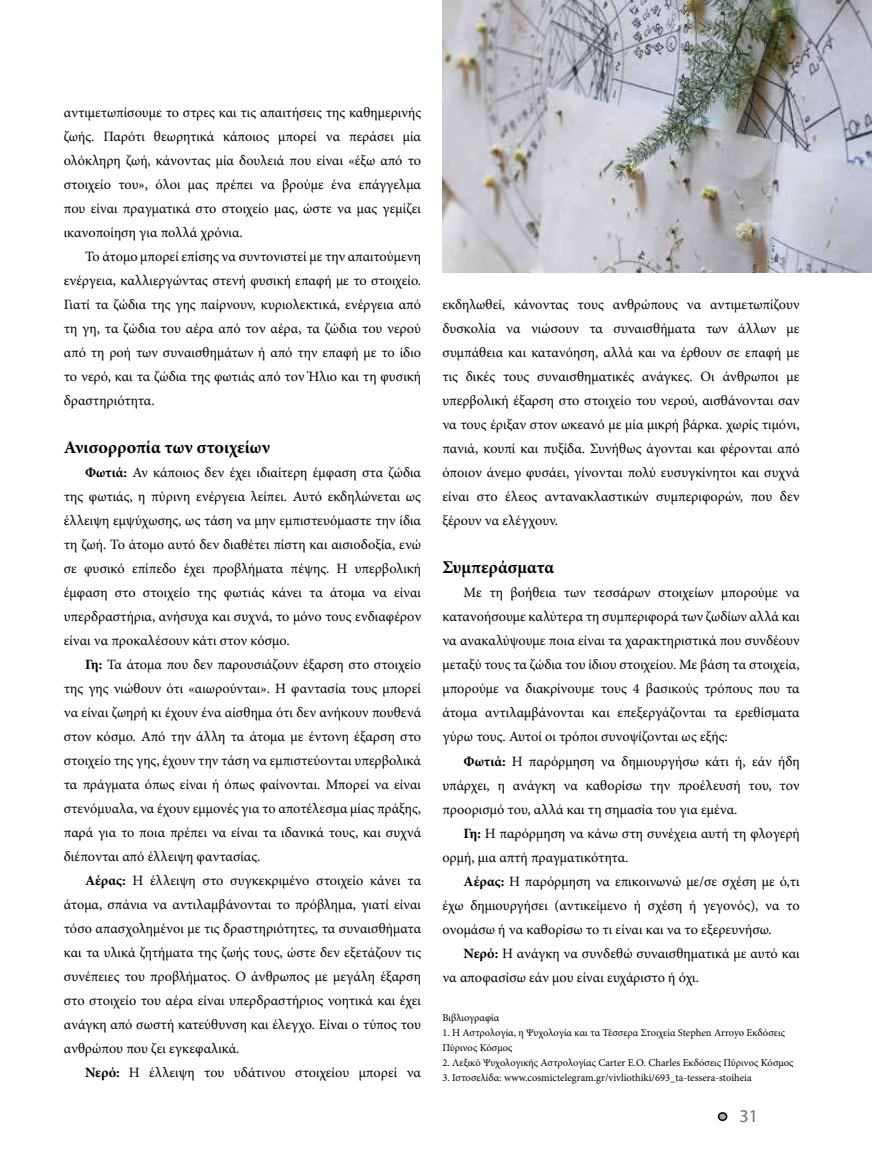
<style>
.page{position:relative;width:872px;height:1170px;background:#fff}
.page>*{position:absolute;margin:0;border:0;box-sizing:border-box;transform-origin:0 0}
.t1{font:700 18px "Minion Pro";letter-spacing:-.005em;color:#000}
.t2{font:18px "Myriad Pro";color:#6d6e71}
.t3{font:14.25px/24px "Minion Pro";color:#000;text-align:justify}
.t4{font:10.5px/15px "Minion Pro";color:#000}
.s1{font-weight:700}
</style>
<div class="page">
<div style="left:718px;top:1112px;width:8px;height:8px;background:#a7a9ac;border-radius:50%"></div>
<div style="left:718px;top:1111px;width:9px;height:9px;border:2px solid #000;border-radius:50%"></div>
<img style="left:442px;top:0;width:430px;height:272px">
<p class="t3" style="left:64px;top:100px;width:359px">αντιμετωπίσουμε το στρες και τις απαιτήσεις της καθημερινής ζωής. Παρότι θεωρητικά κάποιος μπορεί να περάσει μία ολόκληρη ζωή, κάνοντας μία δουλειά που είναι «έξω από το στοιχείο του», όλοι μας πρέπει να βρούμε ένα επάγγελμα που είναι πραγματικά στο στοιχείο μας, ώστε να μας γεμίζει ικανοποίηση για πολλά χρόνια.</p>
<p class="t3" style="left:64px;top:244px;width:359px;text-indent:21px">Το άτομο μπορεί επίσης να συντονιστεί με την απαιτούμενη ενέργεια, καλλιεργώντας στενή φυσική επαφή με το στοιχείο.<br>Γιατί τα ζώδια της γης παίρνουν, κυριολεκτικά, ενέργεια από τη γη, τα ζώδια του αέρα από τον αέρα, τα ζώδια του νερού από τη ροή των συναισθημάτων ή από την επαφή με το ίδιο το νερό, και τα ζώδια της φωτιάς από τον Ήλιο και τη φυσική δραστηριότητα.</p>
<p class="t1" style="left:64px;top:434px;width:208px">Ανισορροπία των στοιχείων</p>
<p class="t3" style="left:64px;top:460px;width:359px;text-indent:21px"><span class="s1">Φωτιά:</span> Αν κάποιος δεν έχει ιδιαίτερη έμφαση στα ζώδια της φωτιάς, η πύρινη ενέργεια λείπει. Αυτό εκδηλώνεται ως έλλειψη εμψύχωσης, ως τάση να μην εμπιστευόμαστε την ίδια τη ζωή. Το άτομο αυτό δεν διαθέτει πίστη και αισιοδοξία, ενώ σε φυσικό επίπεδο έχει προβλήματα πέψης. Η υπερβολική έμφαση στο στοιχείο της φωτιάς κάνει τα άτομα να είναι υπερδραστήρια, ανήσυχα και συχνά, το μόνο τους ενδιαφέρον είναι να προκαλέσουν κάτι στον κόσμο.</p>
<p class="t3" style="left:64px;top:652px;width:359px;text-indent:21px"><span class="s1">Γη:</span> Τα άτομα που δεν παρουσιάζουν έξαρση στο στοιχείο της γης νιώθουν ότι «αιωρούνται». Η φαντασία τους μπορεί να είναι ζωηρή κι έχουν ένα αίσθημα ότι δεν ανήκουν πουθενά στον κόσμο. Από την άλλη τα άτομα με έντονη έξαρση στο στοιχείο της γης, έχουν την τάση να εμπιστεύονται υπερβολικά τα πράγματα όπως είναι ή όπως φαίνονται. Μπορεί να είναι στενόμυαλα, να έχουν εμμονές για το αποτέλεσμα μίας πράξης, παρά για το ποια πρέπει να είναι τα ιδανικά τους, και συχνά διέπονται από έλλειψη φαντασίας.</p>
<p class="t3" style="left:64px;top:868px;width:359px;text-indent:21px"><span class="s1">Αέρας:</span> Η έλλειψη στο συγκεκριμένο στοιχείο κάνει τα άτομα, σπάνια να αντιλαμβάνονται το πρόβλημα, γιατί είναι τόσο απασχολημένοι με τις δραστηριότητες, τα συναισθήματα και τα υλικά ζητήματα της ζωής τους, ώστε δεν εξετάζουν τις συνέπειες του προβλήματος. Ο άνθρωπος με μεγάλη έξαρση στο στοιχείο του αέρα είναι υπερδραστήριος νοητικά και έχει ανάγκη από σωστή κατεύθυνση και έλεγχο. Είναι ο τύπος του ανθρώπου που ζει εγκεφαλικά.</p>
<p class="t3" style="left:85px;top:1060px;width:337px"><span class="s1">Νερό:</span> Η έλλειψη του υδάτινου στοιχείου μπορεί να</p>
<p class="t3" style="left:442px;top:292px;width:359px">εκδηλωθεί, κάνοντας τους ανθρώπους να αντιμετωπίζουν δυσκολία να νιώσουν τα συναισθήματα των άλλων με συμπάθεια και κατανόηση, αλλά και να έρθουν σε επαφή με τις δικές τους συναισθηματικές ανάγκες. Οι άνθρωποι με υπερβολική έξαρση στο στοιχείο του νερού, αισθάνονται σαν να τους έριξαν στον ωκεανό με μία μικρή βάρκα. χωρίς τιμόνι, πανιά, κουπί και πυξίδα. Συνήθως άγονται και φέρονται από όποιον άνεμο φυσάει, γίνονται πολύ ευσυγκίνητοι και συχνά είναι στο έλεος αντανακλαστικών συμπεριφορών, που δεν ξέρουν να ελέγχουν.</p>
<p class="t1" style="left:442px;top:555px;width:113px">Συμπεράσματα</p>
<p class="t3" style="left:442px;top:581px;width:359px;text-indent:21px">Με τη βοήθεια των τεσσάρων στοιχείων μπορούμε να κατανοήσουμε καλύτερα τη συμπεριφορά των ζωδίων αλλά και να ανακαλύψουμε ποια είναι τα χαρακτηριστικά που συνδέουν μεταξύ τους τα ζώδια του ίδιου στοιχείου. Με βάση τα στοιχεία, μπορούμε να διακρίνουμε τους 4 βασικούς τρόπους που τα άτομα αντιλαμβάνονται και επεξεργάζονται τα ερεθίσματα γύρω τους. Αυτοί οι τρόποι συνοψίζονται ως εξής:</p>
<p class="t3" style="left:442px;top:749px;width:359px;text-indent:21px"><span class="s1">Φωτιά:</span> Η παρόρμηση να δημιουργήσω κάτι ή, εάν ήδη υπάρχει, η ανάγκη να καθορίσω την προέλευσή του, τον προορισμό του, αλλά και τη σημασία του για εμένα.</p>
<p class="t3" style="left:442px;top:821px;width:359px;text-indent:21px"><span class="s1">Γη:</span> Η παρόρμηση να κάνω στη συνέχεια αυτή τη φλογερή ορμή, μια απτή πραγματικότητα.</p>
<p class="t3" style="left:442px;top:869px;width:359px;text-indent:21px"><span class="s1">Αέρας:</span> Η παρόρμηση να επικοινωνώ με/σε σχέση με ό,τι έχω δημιουργήσει (αντικείμενο ή σχέση ή γεγονός), να το ονομάσω ή να καθορίσω το τι είναι και να το εξερευνήσω.</p>
<p class="t3" style="left:442px;top:941px;width:359px;text-indent:21px"><span class="s1">Νερό:</span> Η ανάγκη να συνδεθώ συναισθηματικά με αυτό και να αποφασίσω εάν μου είναι ευχάριστο ή όχι.</p>
<p class="t4" style="left:442px;top:1009px;width:59px">Βιβλιογραφία</p>
<p class="t4" style="left:442px;top:1024px;width:344px">1. Η Αστρολογία, η Ψυχολογία και τα Τέσσερα Στοιχεία Stephen Arroyo Εκδόσεις<br>Πύρινος Κόσμος</p>
<p class="t4" style="left:442px;top:1054px;width:353px">2. Λεξικό Ψυχολογικής Αστρολογίας Carter E.O. Charles Εκδόσεις Πύρινος Κόσμος</p>
<p class="t4" style="left:442px;top:1069px;width:311px">3. Ιστοσελίδα: www.cosmictelegram.gr/vivliothiki/693_ta-tessera-stoiheia</p>
<p class="t2" style="left:739px;top:1104px;width:20px">31</p>
</div>
